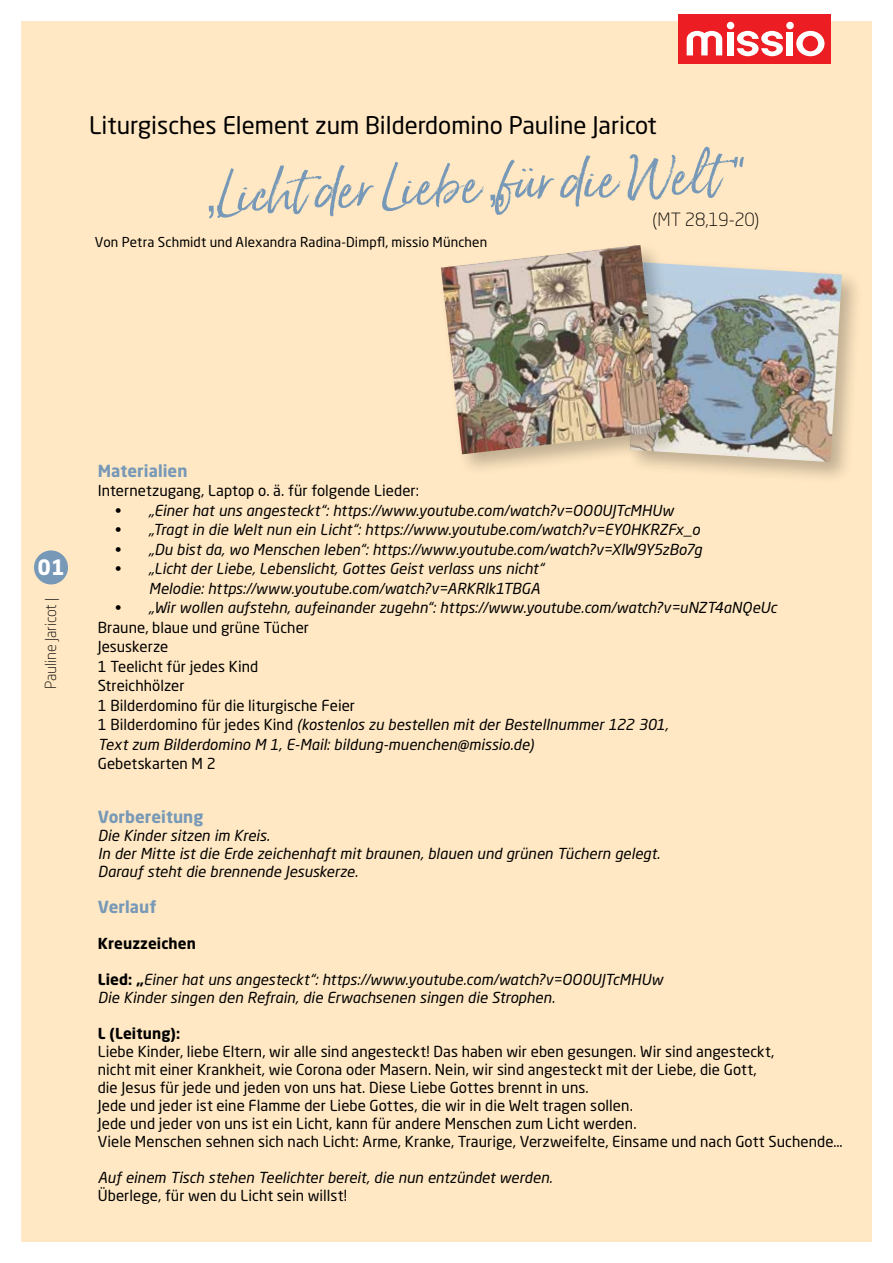
<style>
.page{position:relative;width:893px;height:1263px;background:#fff}
.page>*{position:absolute;margin:0;border:0;box-sizing:border-box;transform-origin:0 0}
.t1{font:49.95px "Born Ready Slanted";color:#7799b7}
.t2{font:24px "Neo Sans Std";color:#000}
.t3{font:700 21px "Neo Sans Std";color:#fff}
.t4{font:300 18px "Neo Sans Std";letter-spacing:-.01em;color:#000}
.t5{font:700 16.5px "Neo Sans Std";letter-spacing:.005em;color:#7799b7}
.t6{font:15px/19.5px "Neo Sans Std";letter-spacing:.005em;color:#000}
.t7{font:italic 15px/18px "Neo Sans Std";letter-spacing:.005em;color:#000}
.t8{font:700 15px "Neo Sans Std";letter-spacing:.005em;color:#000}
.t9{font:300 15px "Neo Sans Std";color:#000}
.t10{font:13.5px "Neo Sans Std";letter-spacing:.01em;color:#000}
.s1{font-style:italic}
.s2{font-weight:700;font-style:normal}
</style>
<div class="page">
<div style="left:21px;top:21px;width:851px;height:1221px;background:#ffe8c3"></div>
<div style="left:678px;top:14px;width:152px;height:49px;background:#ed1d24"></div>
<svg style="left:687px;top:31px;width:35px;height:24px"></svg>
<svg style="left:737px;top:31px;width:46px;height:25px"></svg>
<div style="left:727px;top:32px;width:6px;height:23px;background:#fff"></div>
<div style="left:727px;top:22px;width:7px;height:7px;background:#fff;border-radius:50%"></div>
<div style="left:786px;top:32px;width:7px;height:23px;background:#fff"></div>
<div style="left:786px;top:22px;width:8px;height:7px;background:#fff;border-radius:50%"></div>
<svg style="left:796px;top:31px;width:28px;height:25px"></svg>
<div style="left:34px;top:550px;width:34px;height:34px;background:#7799b7;border-radius:50%"></div>
<div style="left:626px;top:258px;width:238px;height:227px;background:#000;opacity:.25"></div>
<img style="left:684px;top:262px;width:158px;height:200px">
<div style="left:437px;top:240px;width:247px;height:237px;background:#000;opacity:.25"></div>
<img style="left:441px;top:245px;width:221px;height:209px">
<h2 class="t2" style="left:89px;top:110px;width:569px">Liturgisches Element zum Bilderdomino Pauline Jaricot</h2>
<h1 class="t1" style="left:206px;top:164px;width:542px;rotate:-2deg">„Licht der Liebe für die Welt “</h1>
<p class="t4" style="left:652px;top:209px;width:108px">(MT 28,19-20)</p>
<p class="t10" style="left:95px;top:234px;width:394px">Von Petra Schmidt und Alexandra Radina-Dimpfl, missio München</p>
<h3 class="t3" style="left:37px;top:554px;width:29px">01</h3>
<p class="t9" style="left:42px;top:689px;width:93px;rotate:-90deg">Pauline Jaricot |</p>
<p class="t5" style="left:98px;top:460px;width:91px">Materialien</p>
<p class="t6" style="left:98px;top:481px;width:323px">Internetzugang, Laptop o. ä. für folgende Lieder:</p>
<p class="t7" style="left:114px;top:501px;width:561px">• „Einer hat uns angesteckt“: https://www.youtube.com/watch?v=OO0UJTcMHUw</p>
<p class="t7" style="left:114px;top:521px;width:587px">• „Tragt in die Welt nun ein Licht“: https://www.youtube.com/watch?v=EY0HKRZFx_o</p>
<p class="t7" style="left:114px;top:540px;width:589px">• „Du bist da, wo Menschen leben“: https://www.youtube.com/watch?v=XlW9Y5zBo7g</p>
<p class="t7" style="left:114px;top:559px;width:431px;line-height:19.5px;text-align:right">• „Licht der Liebe, Lebenslicht, Gottes Geist verlass uns nicht“<br>Melodie: https://www.youtube.com/watch?v=ARKRlk1TBGA</p>
<p class="t7" style="left:114px;top:599px;width:664px">• „Wir wollen aufstehn, aufeinander zugehn“: https://www.youtube.com/watch?v=uNZT4aNQeUc</p>
<p class="t6" style="left:98px;top:617px;width:572px">Braune, blaue und grüne Tücher<br>Jesuskerze<br>1 Teelicht für jedes Kind<br>Streichhölzer<br>1 Bilderdomino für die liturgische Feier<br>1 Bilderdomino für jedes Kind <span class="s1">(kostenlos zu bestellen mit der Bestellnummer 122 301, Text zum Bilderdomino M 1, E-Mail: bildung-muenchen@missio.de)</span></p>
<p class="t6" style="left:98px;top:754px;width:120px">Gebetskarten M 2</p>
<p class="t5" style="left:98px;top:807px;width:107px">Vorbereitung</p>
<p class="t7" style="left:98px;top:827px;width:564px">Die Kinder sitzen im Kreis.<br>In der Mitte ist die Erde zeichenhaft mit braunen, blauen und grünen Tüchern gelegt.<br>Darauf steht die brennende Jesuskerze.</p>
<p class="t5" style="left:98px;top:897px;width:60px">Verlauf</p>
<p class="t8" style="left:98px;top:934px;width:100px">Kreuzzeichen</p>
<p class="t7" style="left:98px;top:971px;width:567px"><span class="s2">Lied: „</span>Einer hat uns angesteckt“: https://www.youtube.com/watch?v=OO0UJTcMHUw<br>Die Kinder singen den Refrain, die Erwachsenen singen die Strophen.</p>
<p class="t8" style="left:98px;top:1024px;width:84px">L (Leitung):</p>
<p class="t6" style="left:98px;top:1043px;width:746px;line-height:18px">Liebe Kinder, liebe Eltern, wir alle sind angesteckt! Das haben wir eben gesungen. Wir sind angesteckt,<br>nicht mit einer Krankheit, wie Corona oder Masern. Nein, wir sind angesteckt mit der Liebe, die Gott,<br>die Jesus für jede und jeden von uns hat. Diese Liebe Gottes brennt in uns.<br>Jede und jeder ist eine Flamme der Liebe Gottes, die wir in die Welt tragen sollen.<br>Jede und jeder von uns ist ein Licht, kann für andere Menschen zum Licht werden.<br>Viele Menschen sehnen sich nach Licht: Arme, Kranke, Traurige, Verzweifelte, Einsame und nach Gott Suchende…</p>
<p class="t7" style="left:98px;top:1169px;width:456px">Auf einem Tisch stehen Teelichter bereit, die nun entzündet werden.</p>
<p class="t6" style="left:98px;top:1186px;width:251px">Überlege, für wen du Licht sein willst!</p>
</div>
